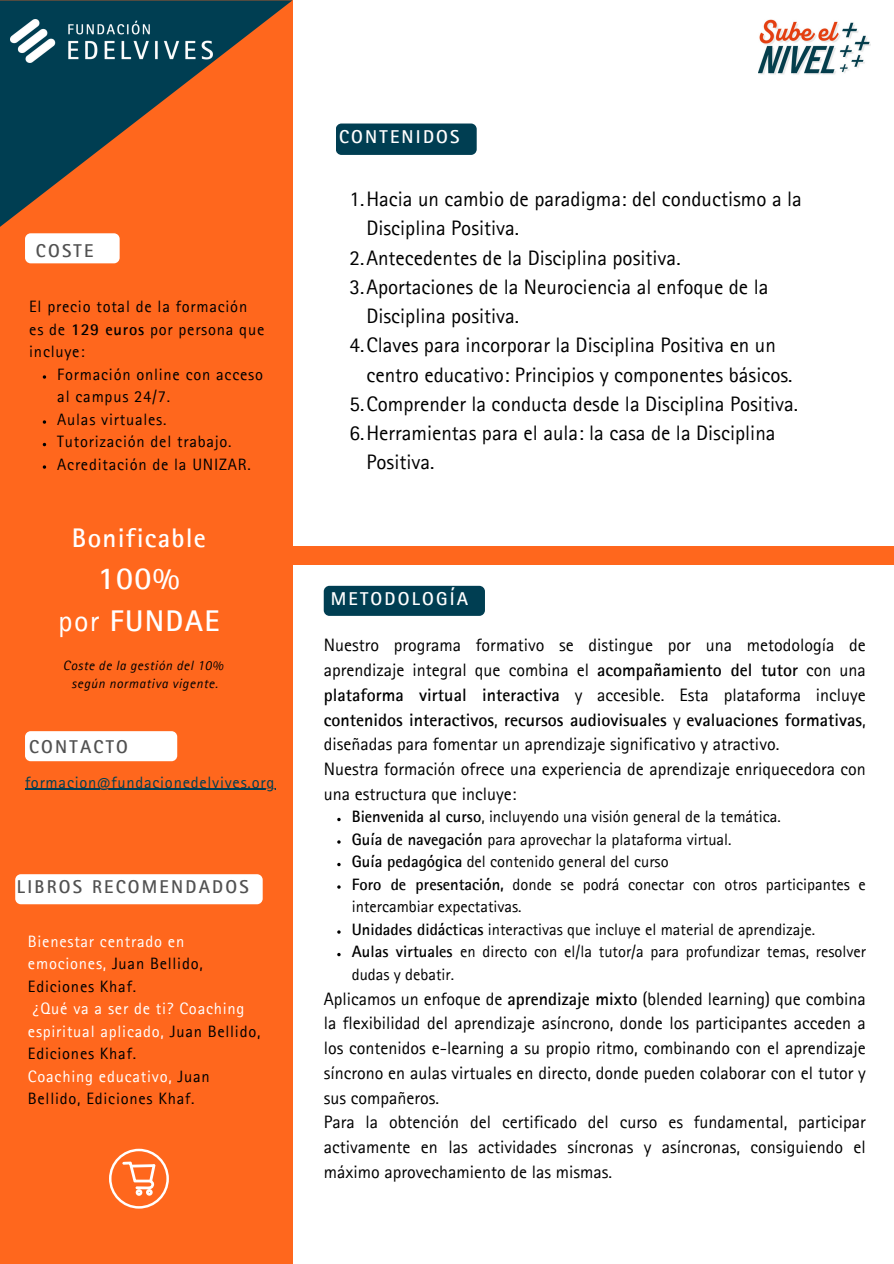
<style>
.page{position:relative;width:894px;height:1264px;background:#fff}
.page>*{position:absolute;margin:0;border:0;box-sizing:border-box;transform-origin:0 0}
.t1{font:700 31.5px "Rotis Sans Serif Pro";color:#fff}
.t2{font:700 30px "Rotis Sans Serif Pro";letter-spacing:.045em;color:#fff}
.t3{font:700 27px "Rotis Sans Serif Pro";letter-spacing:.045em;color:#fff}
.t4{font:21px/29.2px "Rotis Sans Serif Pro";color:#000}
.t5{font:700 18.6px "Rotis Sans Serif Pro";letter-spacing:.12em;color:#515151}
.t6{font:700 18.6px "Rotis Sans Serif Pro";letter-spacing:.12em;color:#fff}
.t7{font:18px/24.8px "Rotis Sans Serif Pro";color:#000}
.t8{font:16.5px/22.5px "Rotis Sans Serif Pro";color:#000}
.t9{font:16.5px/22.5px "Rotis Sans Serif Pro";letter-spacing:.045em;color:#000}
.t10{font:16.5px "Rotis Sans Serif Pro";letter-spacing:.045em;color:#fff}
.t11{font:16.5px "Rotis Sans Serif Pro";letter-spacing:.045em;color:#003e52}
.t12{font:italic 13.5px "Rotis Sans Serif Pro";letter-spacing:.045em;color:#000}
.s1{font-weight:700}
.s2{font-weight:400}
.s3{color:#fff}
.s4{color:#000}
</style>
<div class="page">
<div style="left:0;top:0;width:292px;height:1263px;background:#ff671d"></div>
<img style="left:758px;top:19px;width:112px;height:56px">
<svg style="left:0;top:0;width:292px;height:227px"></svg>
<img style="left:10px;top:19px;width:203px;height:43px">
<div style="left:15px;top:874px;width:247px;height:30px;background:#fff;border-radius:6px"></div>
<div style="left:336px;top:123px;width:140px;height:32px;background:#003e52;border-radius:6px"></div>
<div style="left:323px;top:586px;width:162px;height:30px;background:#003e52;border-radius:6px"></div>
<div style="left:292px;top:546px;width:601px;height:18px;background:#ff671d"></div>
<svg style="left:109px;top:1148px;width:60px;height:60px"></svg>
<svg style="left:43px;top:375px;width:3px;height:4px"></svg>
<svg style="left:43px;top:420px;width:3px;height:4px"></svg>
<svg style="left:43px;top:465px;width:3px;height:4px"></svg>
<div style="left:25px;top:233px;width:95px;height:30px;background:#fff;border-radius:6px"></div>
<div style="left:25px;top:731px;width:152px;height:30px;background:#fff;border-radius:6px"></div>
<hr style="left:25px;top:789px;width:250px;height:1px;background:#003e52">
<h5 class="t5" style="left:36px;top:243px;width:59px">COSTE</h5>
<p class="t9" style="left:29px;top:298px;width:236px">El precio total de la formación es de <span class="s1">129 euros</span> por persona que incluye:</p>
<p class="t9" style="left:57px;top:365px;width:207px">Formación online con acceso al campus 24/7.</p>
<h3 class="t9" style="left:57px;top:410px;width:111px">Aulas virtuales.</h3>
<h5 class="t9" style="left:57px;top:433px;width:176px">Tutorización del trabajo.</h5>
<h3 class="t9" style="left:57px;top:455px;width:195px">Acreditación de la UNIZAR.</h3>
<p class="t3" style="left:72px;top:528px;width:135px">Bonificable</p>
<p class="t1" style="left:98px;top:566px;width:83px">100%</p>
<p class="t2" style="left:58px;top:610px;width:163px"><span class="s2">por</span> FUNDAE</p>
<h3 class="t12" style="left:63px;top:660px;width:162px">Coste de la gestión del 10%</h3>
<p class="t12" style="left:71px;top:678px;width:148px">según normativa vigente.</p>
<p class="t5" style="left:29px;top:740px;width:100px">CONTACTO</p>
<p class="t11" style="left:25px;top:776px;width:251px">formacion@fundacionedelvives.org</p>
<p class="t5" style="left:17px;top:880px;width:233px">LIBROS RECOMENDADOS</p>
<p class="t10" style="left:28px;top:935px;width:158px">Bienestar centrado en</p>
<p class="t9" style="left:28px;top:954px;width:176px"><span class="s3">emociones,</span> Juan Bellido,</p>
<p class="t9" style="left:28px;top:977px;width:110px">Ediciones Khaf.</p>
<p class="t10" style="left:33px;top:1002px;width:213px">¿Qué va a ser de ti? Coaching</p>
<p class="t10" style="left:28px;top:1025px;width:234px">espiritual aplicado, <span class="s4">Juan Bellido,</span></p>
<p class="t9" style="left:28px;top:1044px;width:110px">Ediciones Khaf.</p>
<p class="t10" style="left:28px;top:1070px;width:183px">Coaching educativo, <span class="s4">Juan</span></p>
<p class="t9" style="left:28px;top:1089px;width:168px">Bellido, Ediciones Khaf.</p>
<p class="t6" style="left:339px;top:130px;width:122px">CONTENIDOS</p>
<p class="t4" style="left:366px;top:187px;width:437px;text-indent:-17px">1.Hacia un cambio de paradigma: del conductismo a la<br>Disciplina Positiva.</p>
<h3 class="t4" style="left:349px;top:246px;width:332px">2.Antecedentes de la Disciplina positiva.</h3>
<h5 class="t4" style="left:366px;top:275px;width:403px;text-indent:-17px">3.Aportaciones de la Neurociencia al enfoque de la<br>Disciplina positiva.</h5>
<p class="t4" style="left:366px;top:334px;width:427px;text-indent:-17px">4.Claves para incorporar la Disciplina Positiva en un centro educativo: Principios y componentes básicos.</p>
<p class="t4" style="left:349px;top:392px;width:450px">5.Comprender la conducta desde la Disciplina Positiva.</p>
<p class="t4" style="left:366px;top:421px;width:410px;text-indent:-17px">6.Herramientas para el aula: la casa de la Disciplina<br>Positiva.</p>
<h1 class="t6" style="left:330px;top:591px;width:139px">METODOLOGÍA</h1>
<p class="t7" style="left:323px;top:635px;width:543px">Nuestro programa formativo se distingue por una metodología de aprendizaje integral que combina el <span class="s1">acompañamiento del tutor</span> con una <span class="s1">plataforma virtual interactiva</span> y accesible. Esta plataforma incluye <span class="s1">contenidos interactivos</span>, <span class="s1">recursos audiovisuales</span> y <span class="s1">evaluaciones formativas</span>, diseñadas para fomentar un aprendizaje significativo y atractivo.<br>Nuestra formación ofrece una experiencia de aprendizaje enriquecedora con una estructura que incluye:</p>
<p class="t8" style="left:352px;top:807px;width:430px"><span class="s1">Bienvenida al curso</span>, incluyendo una visión general de la temática.</p>
<p class="t8" style="left:352px;top:830px;width:381px"><span class="s1">Guía de navegación</span> para aprovechar la plataforma virtual.</p>
<p class="t8" style="left:352px;top:852px;width:318px"><span class="s1">Guía pedagógica</span> del contenido general del curso</p>
<h3 class="t8" style="left:352px;top:875px;width:515px"><span class="s1">Foro de presentación,</span> donde se podrá conectar con otros participantes e intercambiar expectativas.</h3>
<h4 class="t8" style="left:352px;top:920px;width:465px"><span class="s1">Unidades didácticas</span> interactivas que incluye el material de aprendizaje.</h4>
<p class="t8" style="left:352px;top:942px;width:515px"><span class="s1">Aulas virtuales</span> en directo con el/la tutor/a para profundizar temas, resolver dudas y debatir.</p>
<p class="t7" style="left:323px;top:988px;width:543px">Aplicamos un enfoque de <span class="s1">aprendizaje mixto</span> (blended learning) que combina la flexibilidad del aprendizaje asíncrono, donde los participantes acceden a los contenidos e-learning a su propio ritmo, combinando con el aprendizaje síncrono en aulas virtuales en directo, donde pueden colaborar con el tutor y sus compañeros.<br>Para la obtención del certificado del curso es fundamental, participar activamente en las actividades síncronas y asíncronas, consiguiendo el máximo aprovechamiento de las mismas.</p>
</div>
